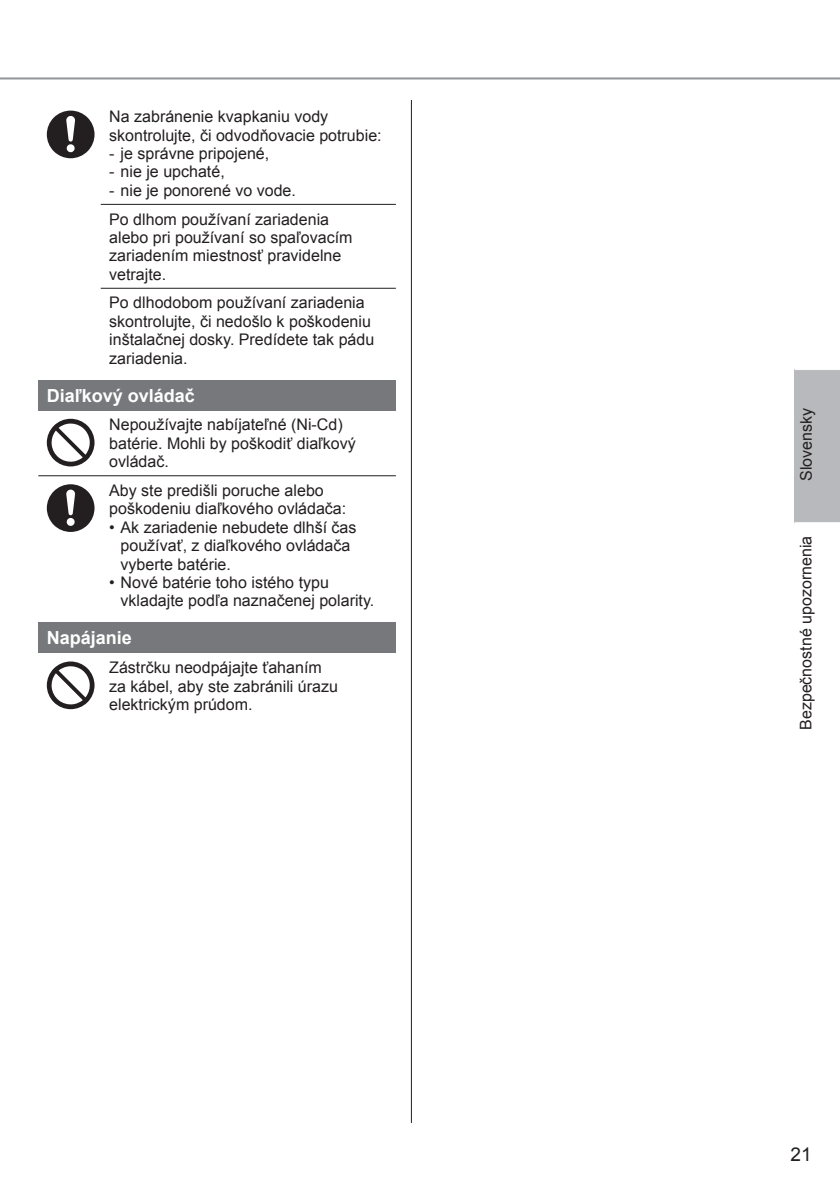
<style>
.page{position:relative;width:840px;height:1191px;background:#fff}
.page>*{position:absolute;margin:0;border:0;box-sizing:border-box;transform-origin:0 0}
.t1{font:19px "Arial";color:#231f20}
.t2{font:700 18px "Arial";color:#fff}
.t3{font:16px/18.4px "Arial";color:#231f20}
</style>
<div class="page">
<hr style="left:101px;top:204px;width:294px;height:1px;background:#231f20">
<hr style="left:101px;top:288px;width:294px;height:1px;background:#231f20">
<svg style="left:47px;top:111px;width:47px;height:47px"></svg>
<div style="left:38px;top:380px;width:357px;height:30px;background:#76787b"></div>
<hr style="left:38px;top:475px;width:357px;height:1px;background:#231f20">
<svg style="left:47px;top:419px;width:47px;height:47px"></svg>
<svg style="left:47px;top:484px;width:47px;height:48px"></svg>
<div style="left:38px;top:623px;width:357px;height:30px;background:#76787b"></div>
<svg style="left:47px;top:661px;width:47px;height:48px"></svg>
<hr style="left:410px;top:100px;width:1px;height:1023px;background:#231f20">
<hr style="left:0;top:77px;width:839px;height:2px;background:#939598">
<div style="left:794px;top:369px;width:45px;height:153px;background:#b8b9bc"></div>
<hr style="left:794px;top:369px;width:45px;height:1px;background:#fff">
<p class="t3" style="left:109px;top:107px;width:274px">Na zabránenie kvapkaniu vody skontrolujte, či odvodňovacie potrubie:</p>
<p class="t3" style="left:109px;top:144px;width:161px">- je správne pripojené,</p>
<p class="t3" style="left:109px;top:163px;width:117px">- nie je upchaté,</p>
<p class="t3" style="left:109px;top:176px;width:221px;line-height:28.6px">- nie je ponorené vo vode.<br>Po dlhom používaní zariadenia</p>
<p class="t3" style="left:109px;top:228px;width:245px">alebo pri používaní so spaľovacím zariadením miestnosť pravidelne vetrajte.</p>
<p class="t3" style="left:109px;top:294px;width:266px">Po dlhodobom používaní zariadenia skontrolujte, či nedošlo k poškodeniu inštalačnej dosky. Predídete tak pádu zariadenia.</p>
<p class="t2" style="left:47px;top:385px;width:150px">Diaľkový ovládač</p>
<p class="t3" style="left:109px;top:416px;width:248px">Nepoužívajte nabíjateľné (Ni-Cd) batérie. Mohli by poškodiť diaľkový ovládač.</p>
<p class="t3" style="left:109px;top:481px;width:238px">Aby ste predišli poruche alebo poškodeniu diaľkového ovládača:</p>
<p class="t3" style="left:120px;top:518px;width:237px;text-indent:-11px">• Ak zariadenie nebudete dlhší čas používať, z diaľkového ovládača vyberte batérie.</p>
<p class="t3" style="left:120px;top:573px;width:255px;text-indent:-11px">• Nové batérie toho istého typu vkladajte podľa naznačenej polarity.</p>
<p class="t2" style="left:47px;top:628px;width:87px">Napájanie</p>
<p class="t3" style="left:109px;top:658px;width:230px">Zástrčku neodpájajte ťahaním za kábel, aby ste zabránili úrazu elektrickým prúdom.</p>
<p class="t3" style="left:796px;top:481px;width:74px;rotate:-90deg">Slovensky</p>
<p class="t3" style="left:796px;top:730px;width:195px;rotate:-90deg">Bezpečnostné upozornenia</p>
<p class="t1" style="left:790px;top:1143px;width:23px">21</p>
</div>
